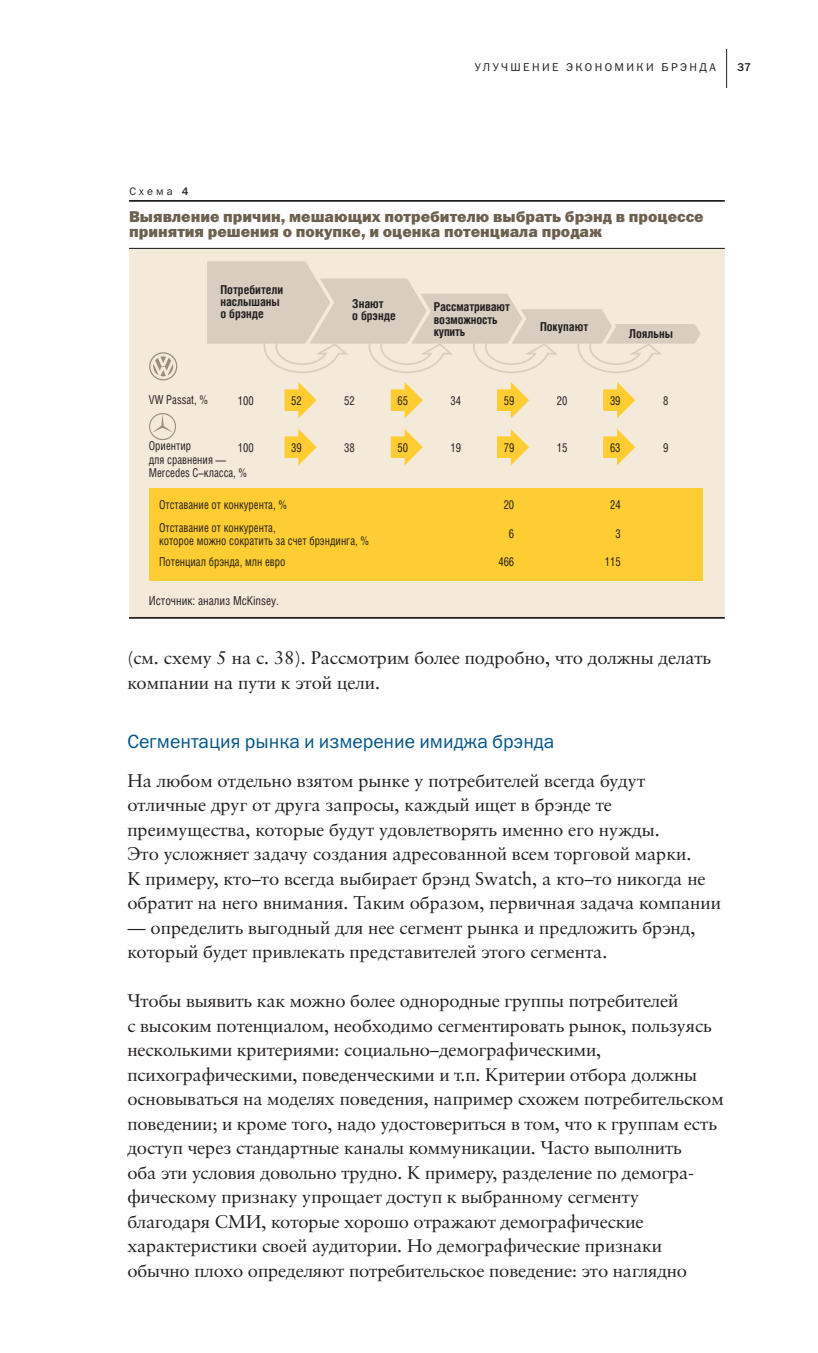
<style>
.page{position:relative;width:818px;height:1353px;background:#fff}
.page>*{position:absolute;margin:0;border:0;box-sizing:border-box;transform-origin:0 0}
.t1{font:19.25px "Franklin Gothic Book C";color:#005488}
.t2{font:18.38px/24.5px "Sabon Cyr";letter-spacing:-.005em;color:#231f20}
.t3{font:15.75px/15.8px "Franklin Gothic Heavy C";color:#6d604e}
.t4{font:12.25px/13.1px "Helios Cond";color:#231f20;scale:.9 1}
.t5{font:700 12.25px/12.2px "Helios Cond";color:#231f20}
.t6{font:12.25px "Helios Cond";color:#231f20;scale:.95 1}
.t7{font:11.38px "Franklin Gothic Book C";letter-spacing:.21em;color:#231f20}
.t8{font:11.38px "Franklin Gothic Medium C";color:#231f20}
.t9{font:10.85px "Franklin Gothic Book C";letter-spacing:.29em;color:#231f20}
.s1{font-family:"Franklin Gothic Medium C"}
</style>
<div class="page">
<hr style="left:726px;top:49px;width:1px;height:39px;background:#231f20">
<div style="left:129px;top:248px;width:595px;height:369px;background:#f4eada"></div>
<hr style="left:129px;top:200px;width:595px;height:2px;background:#231f20">
<hr style="left:129px;top:617px;width:595px;height:2px;background:#231f20">
<hr style="left:129px;top:248px;width:595px;height:1px;background:#231f20">
<svg style="left:284px;top:382px;width:32px;height:36px"></svg>
<svg style="left:390px;top:382px;width:33px;height:36px"></svg>
<svg style="left:497px;top:382px;width:32px;height:36px"></svg>
<svg style="left:603px;top:382px;width:32px;height:36px"></svg>
<div style="left:149px;top:488px;width:553px;height:93px;background:#ffcc31"></div>
<svg style="left:284px;top:429px;width:32px;height:36px"></svg>
<svg style="left:390px;top:429px;width:33px;height:36px"></svg>
<svg style="left:497px;top:429px;width:32px;height:36px"></svg>
<svg style="left:603px;top:429px;width:32px;height:36px"></svg>
<svg style="left:149px;top:352px;width:28px;height:28px"></svg>
<svg style="left:207px;top:261px;width:493px;height:112px"></svg>
<svg style="left:149px;top:413px;width:27px;height:27px"></svg>
<p class="t9" style="left:129px;top:187px;width:60px">Схема <span class="s1">4</span></p>
<p class="t7" style="left:474px;top:63px;width:242px">УЛУЧШЕНИЕ ЭКОНОМИКИ БРЭНДА</p>
<p class="t8" style="left:737px;top:63px;width:16px">37</p>
<p class="t3" style="left:129px;top:210px;width:575px">Выявление причин, мешающих потребителю выбрать брэнд в процессе принятия решения о покупке, и оценка потенциала продаж</p>
<p class="t5" style="left:220px;top:283px;width:64px">Потребители наслышаны о брэнде</p>
<p class="t5" style="left:352px;top:297px;width:45px">Знают<br>о брэнде</p>
<p class="t5" style="left:433px;top:301px;width:78px">Рассматривают возможность купить</p>
<p class="t5" style="left:540px;top:321px;width:50px">Покупают</p>
<p class="t5" style="left:628px;top:327px;width:46px">Лояльны</p>
<p class="t4" style="left:149px;top:394px;width:67px">VW Passat, %</p>
<p class="t4" style="left:238px;top:395px;width:19px">100</p>
<p class="t4" style="left:291px;top:395px;width:13px">52</p>
<p class="t4" style="left:344px;top:395px;width:13px">52</p>
<p class="t4" style="left:397px;top:395px;width:13px">65</p>
<p class="t4" style="left:450px;top:395px;width:13px">34</p>
<p class="t4" style="left:503px;top:395px;width:13px">59</p>
<p class="t4" style="left:556px;top:395px;width:13px">20</p>
<p class="t4" style="left:609px;top:395px;width:13px">39</p>
<p class="t4" style="left:663px;top:395px;width:7px">8</p>
<p class="t4" style="left:149px;top:441px;width:111px">Ориентир<br>для сравнения —<br>Mercedes C–класса, %</p>
<p class="t4" style="left:238px;top:442px;width:19px">100</p>
<p class="t4" style="left:291px;top:442px;width:13px">39</p>
<p class="t4" style="left:344px;top:442px;width:13px">38</p>
<p class="t4" style="left:397px;top:442px;width:13px">50</p>
<p class="t4" style="left:450px;top:442px;width:13px">19</p>
<p class="t4" style="left:503px;top:442px;width:13px">79</p>
<p class="t4" style="left:556px;top:442px;width:13px">15</p>
<p class="t4" style="left:609px;top:442px;width:13px">63</p>
<p class="t4" style="left:663px;top:442px;width:7px">9</p>
<p class="t4" style="left:159px;top:495px;width:144px;line-height:22.4px">Отставание от конкурента, %<br>Отставание от конкурента,</p>
<p class="t4" style="left:159px;top:531px;width:235px;line-height:20.8px">которое можно сократить за счет брэндинга, %<br>Потенциал брэнда, млн евро</p>
<p class="t6" style="left:149px;top:596px;width:138px">Источник: анализ McKinsey.</p>
<p class="t4" style="left:503px;top:500px;width:13px">20</p>
<p class="t4" style="left:509px;top:528px;width:7px">6</p>
<p class="t4" style="left:498px;top:556px;width:19px">466</p>
<p class="t4" style="left:609px;top:500px;width:13px">24</p>
<p class="t4" style="left:615px;top:528px;width:7px">3</p>
<p class="t4" style="left:604px;top:556px;width:19px">115</p>
<p class="t2" style="left:127px;top:647px;width:585px">(см. схему 5 на с. 38). Рассмотрим более подробно, что должны делать компании на пути к этой цели.</p>
<p class="t1" style="left:127px;top:734px;width:428px">Сегментация рынка и измерение имиджа брэнда</p>
<p class="t2" style="left:127px;top:770px;width:594px">На любом отдельно взятом рынке у потребителей всегда будут отличные друг от друга запросы, каждый ищет в брэнде те преимущества, которые будут удовлетворять именно его нужды.<br>Это усложняет задачу создания адресованной всем торговой марки.<br>К примеру, кто–то всегда выбирает брэнд Swatch, а кто–то никогда не обратит на него внимания. Таким образом, первичная задача компании</p>
<p class="t2" style="left:127px;top:917px;width:569px">— определить выгодный для нее сегмент рынка и предложить брэнд, который будет привлекать представителей этого сегмента.</p>
<p class="t2" style="left:127px;top:990px;width:597px">Чтобы выявить как можно более однородные группы потребителей<br>с высоким потенциалом, необходимо сегментировать рынок, пользуясь несколькими критериями: социально–демографическими, психографическими, поведенческими и т.п. Критерии отбора должны основываться на моделях поведения, например схожем потребительском поведении; и кроме того, надо удостовериться в том, что к группам есть доступ через стандартные каналы коммуникации. Часто выполнить<br>оба эти условия довольно трудно. К примеру, разделение по демогра&shy;фическому признаку упрощает доступ к выбранному сегменту благодаря СМИ, которые хорошо отражают демографические характеристики своей аудитории. Но демографические признаки обычно плохо определяют потребительское поведение: это наглядно</p>
</div>
